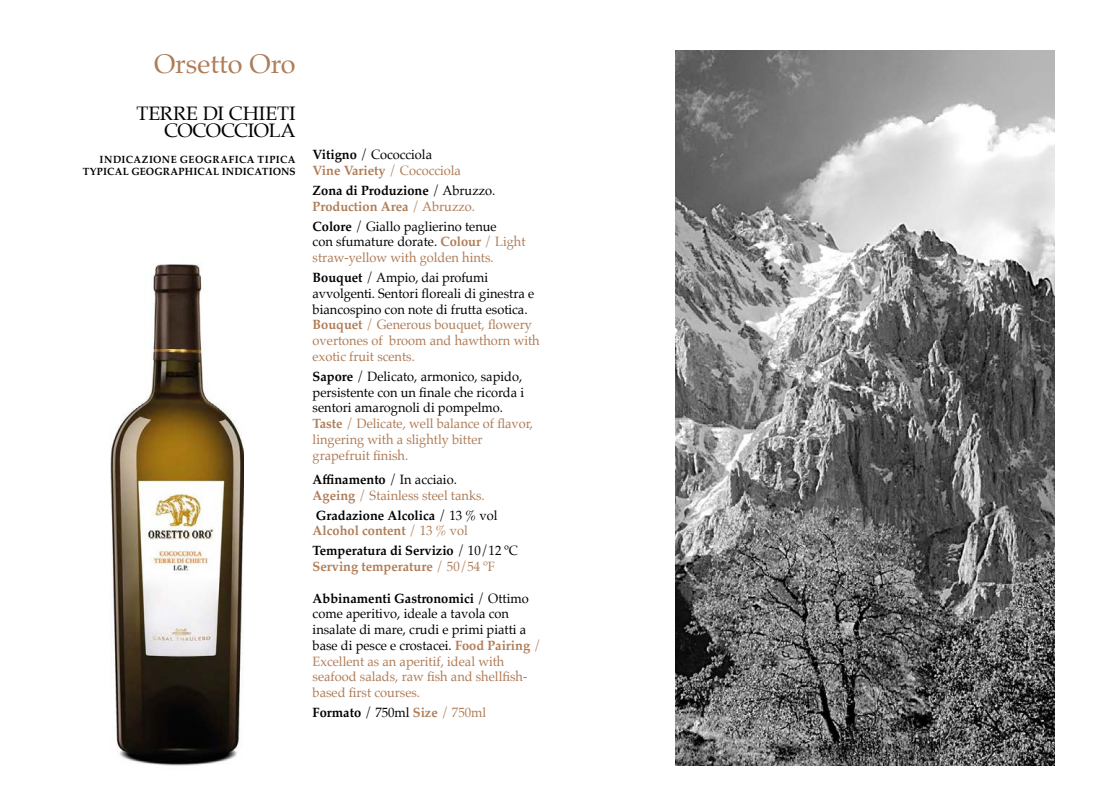
<style>
.page{position:relative;width:1106px;height:808px;background:#fff}
.page>*{position:absolute;margin:0;border:0;box-sizing:border-box;transform-origin:0 0}
.t1{font:27px "Palatino";color:#af7c57}
.t2{font:19.5px/16.5px "Palatino";letter-spacing:-.005em;color:#000;text-align:right}
.t3{font:13.5px/15.8px "Palatino";color:#000;scale:.95 1}
.t4{font:700 13.5px/15.8px "Palatino";color:#000;scale:.95 1}
.t5{font:13.5px/15.8px "Palatino";color:#af7c57;scale:.95 1}
.t6{font:700 10.5px/12px "Palatino";letter-spacing:.035em;color:#000;text-align:right;scale:.95 1}
.s1{font-weight:700}
.s2{font-weight:700;color:#af7c57}
.s3{color:#af7c57}
.s4{font-weight:400}
.s5{font-weight:400;color:#af7c57}
.s6{font-weight:700;color:#000}
.s7{color:#000}
</style>
<div class="page">
<img style="left:110px;top:263px;width:134px;height:503px">
<img style="left:675px;top:51px;width:379px;height:714px">
<h1 class="t1" style="left:154px;top:42px;width:143px">Orsetto Oro</h1>
<h2 class="t2" style="left:136px;top:105px;width:161px">TERRE DI CHIETI<br>COCOCCIOLA</h2>
<p class="t6" style="left:83px;top:153px;width:226px">INDICAZIONE GEOGRAFICA TIPICA<br>TYPICAL GEOGRAPHICAL INDICATIONS</p>
<p class="t3" style="left:313px;top:146px;width:158px"><span class="s1">Vitigno</span> / Cococciola<br><span class="s2">Vine Variety</span> <span class="s3">/ Cococciola</span></p>
<p class="t4" style="left:313px;top:182px;width:194px">Zona di Produzione <span class="s4">/ Abruzzo.<br></span><span class="s3">Production Area</span> <span class="s5">/ Abruzzo.</span></p>
<p class="t3" style="left:313px;top:218px;width:226px"><span class="s1">Colore</span> / Giallo paglierino tenue<br>con sfumature dorate. <span class="s2">Colour</span> <span class="s3">/ Light straw-yellow with golden hints.</span></p>
<p class="t3" style="left:313px;top:269px;width:240px"><span class="s1">Bouquet</span> / Ampio, dai profumi avvolgenti. Sentori floreali di ginestra e biancospino con note di frutta esotica.<br><span class="s2">Bouquet</span> <span class="s3">/ Generous bouquet, flowery overtones of broom and hawthorn with exotic fruit scents.</span></p>
<p class="t3" style="left:313px;top:368px;width:234px"><span class="s1">Sapore</span> / Delicato, armonico, sapido, persistente con un finale che ricorda i sentori amarognoli di pompelmo.<br><span class="s2">Taste</span> <span class="s3">/ Delicate, well balance of flavor, lingering with a slightly bitter grapefruit finish.</span></p>
<p class="t5" style="left:313px;top:471px;width:183px"><span class="s6">Affinamento</span> <span class="s7">/ In acciaio.<br></span><span class="s1">Ageing</span> / Stainless steel tanks.</p>
<p class="t4" style="left:313px;top:507px;width:196px">Gradazione Alcolica <span class="s4">/ 13 % vol<br></span><span class="s3">Alcohol content</span> <span class="s5">/ 13 % vol</span></p>
<p class="t4" style="left:313px;top:543px;width:218px">Temperatura di Servizio <span class="s4">/ 10/12 ºC<br></span><span class="s3">Serving temperature</span> <span class="s5">/ 50/54 ºF</span></p>
<p class="t3" style="left:313px;top:590px;width:242px"><span class="s1">Abbinamenti Gastronomici</span> / Ottimo come aperitivo, ideale a tavola con insalate di mare, crudi e primi piatti a base di pesce e crostacei. <span class="s2">Food Pairing</span> <span class="s3">/ Excellent as an aperitif, ideal with seafood salads, raw fish and shellfish&shy;based first courses.</span></p>
<p class="t4" style="left:313px;top:704px;width:184px">Formato <span class="s4">/ 750ml</span> <span class="s3">Size</span> <span class="s5">/ 750ml</span></p>
</div>
